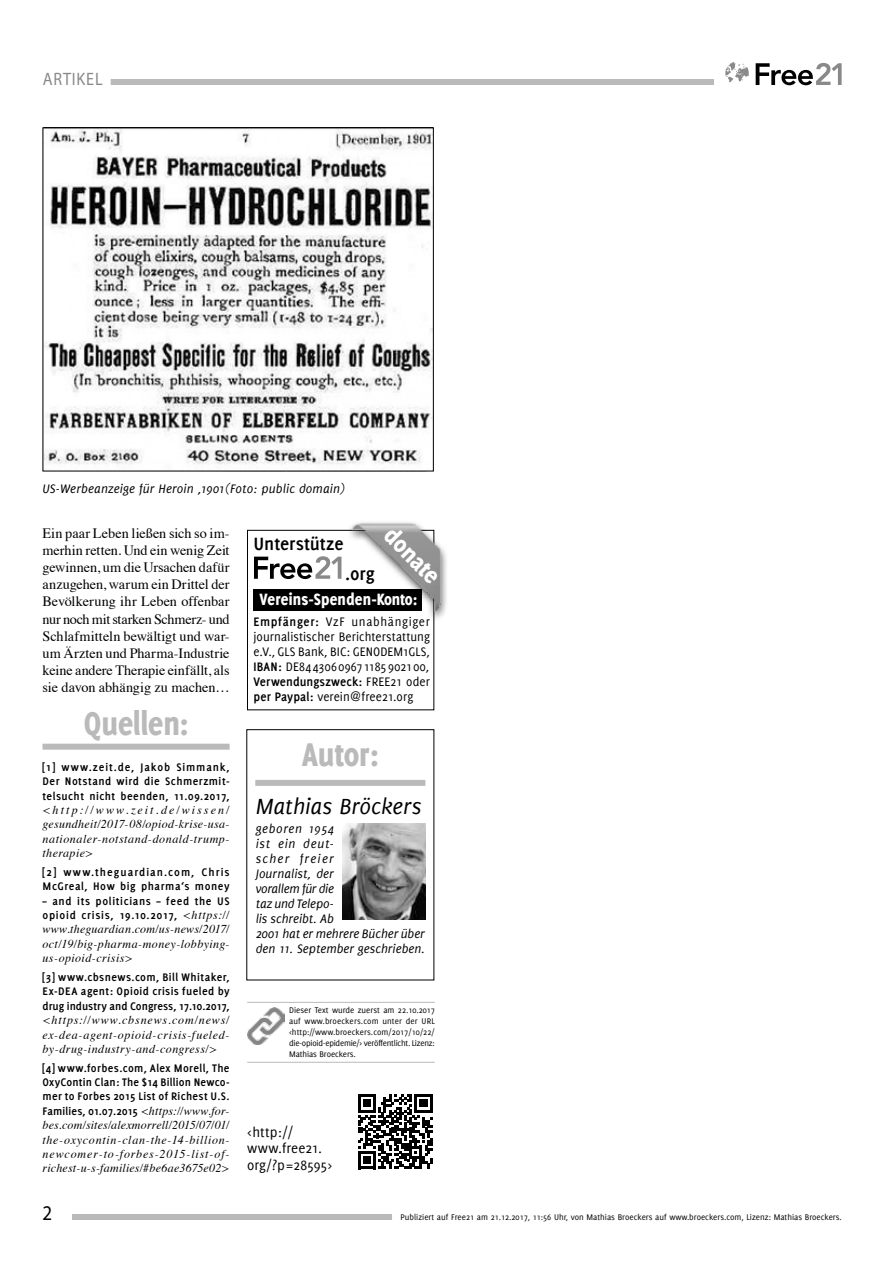
<style>
.page{position:relative;width:893px;height:1263px;background:#fff}
.page>*{position:absolute;margin:0;border:0;box-sizing:border-box;transform-origin:0 0}
.t1{font:800 36px "Delicious";color:#bababa;scale:.89 1}
.t2{font:800 25.5px "Delicious";color:#fff}
.t3{font:italic 24px "Delicious";color:#000}
.t4{font:21px "Myriad Pro";color:#000;scale:.9 1}
.t5{font:700 19.5px "Delicious";letter-spacing:-.005em;color:#000}
.t6{font:800 18px "Delicious";letter-spacing:.015em;color:#fff;scale:.9 1}
.t7{font:18px "Myriad Pro";letter-spacing:.05em;color:#898989;scale:.9 1}
.t8{font:15px/16.5px "Delicious";color:#000}
.t9{font:14.25px/17.1px "Times";letter-spacing:-.005em;color:#000;text-align:justify}
.t10{font:italic 13.5px/15px "Delicious";letter-spacing:.005em;color:#000}
.t11{font:13.5px/15px "Delicious";letter-spacing:.005em;color:#000;text-align:justify}
.t12{font:700 12px/14.4px "Delicious";letter-spacing:.04em;color:#000;text-align:justify}
.t13{font:italic 12px/14.4px "Times";letter-spacing:.035em;color:#000;text-align:justify}
.t14{font:9px/10.8px "Delicious";color:#000;text-align:justify}
.s1{font-family:"Times";font-weight:400;font-style:italic}
.s2{font-weight:700}
</style>
<div class="page">
<div style="left:72px;top:1214px;width:766px;height:6px;background:#bababa"></div>
<div style="left:43px;top:79px;width:671px;height:6px;background:#bababa"></div>
<div style="left:392px;top:1212px;width:458px;height:12px;background:#fff"></div>
<div style="left:34px;top:75px;width:77px;height:15px;background:#fff"></div>
<svg style="left:756px;top:63px;width:86px;height:22px"></svg>
<svg style="left:725px;top:62px;width:24px;height:20px"></svg>
<div style="left:43px;top:744px;width:187px;height:6px;background:#bababa"></div>
<svg style="left:358px;top:1094px;width:74px;height:75px"></svg>
<hr style="left:247px;top:1002px;width:188px;height:1px;background:#bababa">
<hr style="left:247px;top:1062px;width:188px;height:1px;background:#bababa">
<img style="left:247px;top:1007px;width:38px;height:38px">
<div style="left:255px;top:780px;width:170px;height:6px;background:#bababa"></div>
<img style="left:342px;top:823px;width:84px;height:97px">
<img style="left:45px;top:129px;width:387px;height:336px">
<div style="left:43px;top:127px;width:391px;height:344px;border:1px solid #000"></div>
<div style="left:247px;top:530px;width:187px;height:180px;border:1px solid #000"></div>
<div style="left:253px;top:589px;width:169px;height:22px;background:#000"></div>
<div style="left:346px;top:520px;width:102px;height:103px;background:#000;opacity:.75"></div>
<img style="left:349px;top:522px;width:94px;height:92px">
<div style="left:252px;top:555px;width:92px;height:24px;background:linear-gradient(to bottom,#fff,#fff)"></div>
<svg style="left:254px;top:556px;width:87px;height:23px"></svg>
<h3 class="t7" style="left:43px;top:68px;width:68px">ARTIKEL</h3>
<p class="t10" style="left:43px;top:481px;width:304px">US-Werbeanzeige für Heroin ,1901(Foto: public domain)</p>
<h2 class="t2" style="left:399px;top:521px;width:69px;rotate:45deg">donate</h2>
<p class="t9" style="left:43px;top:523px;width:189px">Ein paar Leben ließen sich so im&shy;merhin retten. Und ein wenig Zeit gewinnen, um die Ursachen dafür anzugehen, warum ein Drittel der Bevölkerung ihr Leben offenbar nur noch mit starken Schmerz- und Schlafmitteln bewältigt und war&shy;um Ärzten und Pharma-Industrie keine andere Therapie einfällt, als sie davon abhängig zu machen…</p>
<h1 class="t1" style="left:84px;top:702px;width:119px">Quellen:</h1>
<p class="t12" style="left:43px;top:759px;width:189px">[1] www.zeit.de, Jakob Simmank, Der Notstand wird die Schmerzmit&shy;telsucht nicht beenden, 11.09.2017,</p>
<p class="t13" style="left:43px;top:802px;width:189px">&lt;http://www.zeit.de/wissen/ gesundheit/2017-08/opiod-krise-usa&shy;nationaler-notstand-donald-trump&shy;therapie&gt;</p>
<p class="t12" style="left:43px;top:865px;width:189px">[2] www.theguardian.com, Chris<br>McGreal, How big pharma‘s money</p>
<p class="t12" style="left:43px;top:893px;width:189px">– and its politicians – feed the US opioid crisis, 19.10.2017, <span class="s1">&lt;https://</span></p>
<p class="t13" style="left:43px;top:921px;width:189px">www.theguardian.com/us-news/2017/ oct/19/big-pharma-money-lobbying&shy;us-opioid-crisis&gt;</p>
<p class="t12" style="left:43px;top:970px;width:189px">[3] www.cbsnews.com, Bill Whitaker, Ex-DEA agent: Opioid crisis fueled by drug industry and Congress, 17.10.2017,</p>
<p class="t13" style="left:43px;top:1012px;width:189px">&lt;https://www.cbsnews.com/news/ ex-dea-agent-opioid-crisis-fueled&shy;by-drug-industry-and-congress/&gt;</p>
<p class="t12" style="left:43px;top:1060px;width:189px">[4] www.forbes.com, Alex Morell, The OxyContin Clan: The $14 Billion Newco&shy;mer to Forbes 2015 List of Richest U.S.<br>Families, 01.07.2015 <span class="s1">&lt;https://www.for-</span></p>
<p class="t13" style="left:43px;top:1117px;width:189px">bes.com/sites/alexmorrell/2015/07/01/ the-oxycontin-clan-the-14-billion&shy;newcomer-to-forbes-2015-list-of&shy;richest-u-s-families/#be6ae3675e02&gt;</p>
<p class="t8" style="left:247px;top:1123px;width:87px">&lt;http:// www.free21. org/?p=28595&gt;</p>
<h3 class="t5" style="left:253px;top:532px;width:92px">Unterstütze</h3>
<h3 class="t5" style="left:345px;top:562px;width:31px">.org</h3>
<h3 class="t6" style="left:259px;top:589px;width:177px">Vereins-Spenden-Konto:</h3>
<p class="t11" style="left:253px;top:614px;width:178px"><span class="s2">Empfänger:</span> VzF unabhängiger journalistischer Berichterstattung e.V., GLS Bank, BIC: GENODEM1GLS, <span class="s2">IBAN:</span> DE84430609671185902100, <span class="s2">Verwendungszweck:</span> FREE21 oder <span class="s2">per Paypal:</span> verein@free21.org</p>
<h1 class="t1" style="left:302px;top:734px;width:88px">Autor:</h1>
<h3 class="t3" style="left:256px;top:792px;width:167px">Mathias Bröckers</h3>
<p class="t10" style="left:256px;top:821px;width:171px">geboren 1954<br>ist ein deut-<br>scher freier<br>Journalist, der<br>vorallem für die<br>taz und Telepo-<br>lis schreibt. Ab<br>2001 hat er mehrere Bücher über den 11. September geschrieben.</p>
<p class="t14" style="left:289px;top:1005px;width:147px">Dieser Text wurde zuerst am 22.10.2017 auf www.broeckers.com unter der URL &lt;http://www.broeckers.com/2017/10/22/ die-opioid-epidemie/&gt; veröffentlicht. Lizenz:<br>Mathias Broeckers.</p>
<h3 class="t4" style="left:43px;top:1200px;width:12px">2</h3>
<p class="t14" style="left:401px;top:1212px;width:443px">Publiziert auf Free21 am 21.12.2017, 11:56 Uhr, von Mathias Broeckers auf www.broeckers.com, Lizenz: Mathias Broeckers.</p>
</div>
